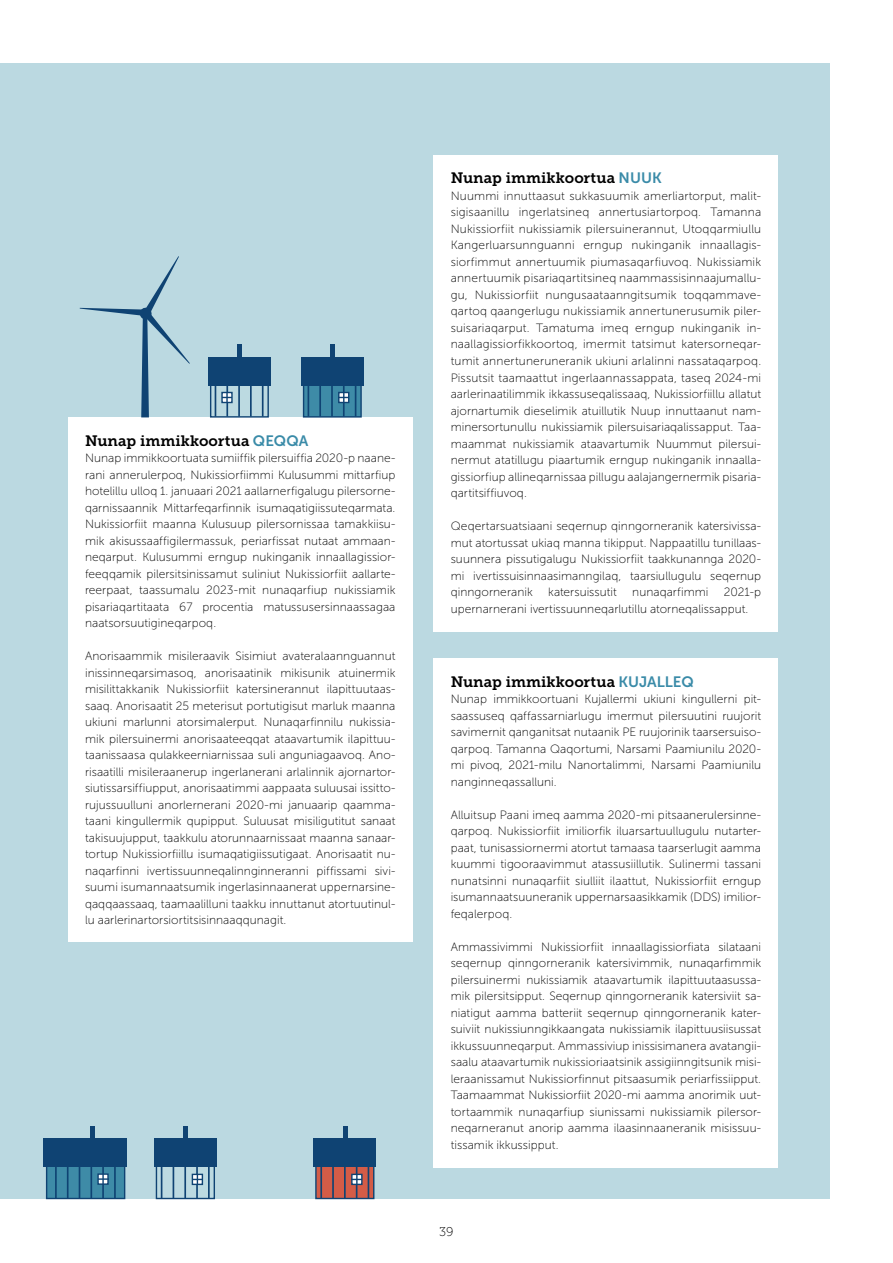
<style>
.page{position:relative;width:893px;height:1263px;background:#fff}
.page>*{position:absolute;margin:0;border:0;box-sizing:border-box;transform-origin:0 0}
.t1{font:15px "Museo Slab 700";letter-spacing:.01em;color:#000}
.t2{font:12.75px "Museo Slab 100";color:#000}
.t3{font:12px/16.5px "Museo Sans 100";letter-spacing:.005em;color:#000;text-align:justify}
.s1{font-family:"Museo Sans 700";color:#3a8ba8}
</style>
<div class="page">
<div style="left:0;top:64px;width:829px;height:1135px;background:#bbd9e1"></div>
<hr style="left:208px;top:1141px;width:2px;height:57px;background:#0f4373">
<hr style="left:196px;top:1141px;width:2px;height:57px;background:#0f4373">
<hr style="left:184px;top:1141px;width:2px;height:57px;background:#0f4373">
<hr style="left:173px;top:1141px;width:1px;height:57px;background:#0f4373">
<hr style="left:161px;top:1141px;width:1px;height:57px;background:#0f4373">
<div style="left:156px;top:1140px;width:59px;height:59px;border:1px solid #0f4373"></div>
<div style="left:154px;top:1138px;width:63px;height:29px;background:#0f4373"></div>
<svg style="left:194px;top:1176px;width:7px;height:7px"></svg>
<div style="left:192px;top:1174px;width:11px;height:11px;border:1px solid #0f4373"></div>
<div style="left:183px;top:1126px;width:5px;height:26px;background:#0f4373"></div>
<div style="left:316px;top:1140px;width:58px;height:58px;background:#d35c47"></div>
<hr style="left:368px;top:1141px;width:1px;height:57px;background:#0f4373">
<hr style="left:356px;top:1141px;width:1px;height:57px;background:#0f4373">
<hr style="left:344px;top:1141px;width:2px;height:57px;background:#0f4373">
<hr style="left:332px;top:1141px;width:2px;height:57px;background:#0f4373">
<hr style="left:320px;top:1141px;width:2px;height:57px;background:#0f4373">
<div style="left:315px;top:1140px;width:59px;height:59px;border:1px solid #0f4373"></div>
<div style="left:313px;top:1138px;width:63px;height:29px;background:#0f4373"></div>
<svg style="left:353px;top:1176px;width:8px;height:7px"></svg>
<div style="left:351px;top:1174px;width:12px;height:11px;border:1px solid #0f4373"></div>
<hr style="left:343px;top:1126px;width:4px;height:26px;background:#0f4373">
<div style="left:47px;top:1140px;width:78px;height:58px;background:#3e8ba7"></div>
<hr style="left:114px;top:1141px;width:2px;height:57px;background:#0f4373">
<hr style="left:102px;top:1141px;width:2px;height:57px;background:#0f4373">
<hr style="left:90px;top:1141px;width:2px;height:57px;background:#0f4373">
<hr style="left:79px;top:1141px;width:1px;height:57px;background:#0f4373">
<hr style="left:67px;top:1141px;width:2px;height:57px;background:#0f4373">
<hr style="left:55px;top:1141px;width:2px;height:57px;background:#0f4373">
<div style="left:46px;top:1140px;width:79px;height:59px;border:1px solid #0f4373"></div>
<div style="left:44px;top:1138px;width:83px;height:29px;background:#0f4373"></div>
<svg style="left:99px;top:1175px;width:8px;height:8px"></svg>
<div style="left:97px;top:1173px;width:12px;height:12px;border:1px solid #0f4373"></div>
<div style="left:90px;top:1126px;width:5px;height:25px;background:#0f4373"></div>
<div style="left:434px;top:155px;width:344px;height:476px;background:#fff"></div>
<div style="left:434px;top:658px;width:344px;height:510px;background:#fff"></div>
<div style="left:68px;top:418px;width:344px;height:524px;background:#fff"></div>
<div style="left:304px;top:359px;width:57px;height:58px;background:#3e8ba7"></div>
<hr style="left:355px;top:359px;width:1px;height:57px;background:#0f4373">
<hr style="left:343px;top:359px;width:2px;height:57px;background:#0f4373">
<hr style="left:331px;top:359px;width:2px;height:57px;background:#0f4373">
<hr style="left:319px;top:359px;width:2px;height:57px;background:#0f4373">
<hr style="left:308px;top:359px;width:1px;height:57px;background:#0f4373">
<div style="left:303px;top:358px;width:59px;height:60px;border:1px solid #0f4373"></div>
<div style="left:301px;top:357px;width:63px;height:29px;background:#0f4373"></div>
<svg style="left:340px;top:394px;width:7px;height:7px"></svg>
<div style="left:338px;top:392px;width:11px;height:11px;border:1px solid #0f4373"></div>
<hr style="left:330px;top:344px;width:4px;height:26px;background:#0f4373">
<hr style="left:262px;top:359px;width:2px;height:57px;background:#0f4373">
<hr style="left:250px;top:359px;width:2px;height:57px;background:#0f4373">
<hr style="left:238px;top:359px;width:2px;height:57px;background:#0f4373">
<hr style="left:226px;top:359px;width:2px;height:57px;background:#0f4373">
<hr style="left:215px;top:359px;width:1px;height:57px;background:#0f4373">
<div style="left:210px;top:358px;width:59px;height:60px;border:1px solid #0f4373"></div>
<div style="left:208px;top:357px;width:63px;height:29px;background:#0f4373"></div>
<svg style="left:223px;top:394px;width:8px;height:7px"></svg>
<div style="left:221px;top:392px;width:12px;height:11px;border:1px solid #0f4373"></div>
<div style="left:237px;top:344px;width:5px;height:26px;background:#0f4373"></div>
<svg style="left:80px;top:256px;width:110px;height:161px"></svg>
<p class="t1" style="left:85px;top:432px;width:225px">Nunap immikkoortua <span class="s1">QEQQA</span></p>
<p class="t3" style="left:85px;top:450px;width:312px">Nunap immikkoortuata sumiiffik pilersuiffia 2020-p naane&shy;rani annerulerpoq, Nukissiorfiimmi Kulusummi mittarfiup hotelillu ulloq 1. januaari 2021 aallarnerfigalugu pilersorne&shy;qarnissaannik Mittarfeqarfinnik isumaqatigiissuteqarmata.<br>Nukissiorfiit maanna Kulusuup pilersornissaa tamakkiisu&shy;mik akisussaaffigilermassuk, periarfissat nutaat ammaan&shy;neqarput. Kulusummi erngup nukinganik innaallagissior&shy;feeqqamik pilersitsinissamut suliniut Nukissiorfiit aallarte&shy;reerpaat, taassumalu 2023-mit nunaqarfiup nukissiamik pisariaqartitaata 67 procentia matussusersinnaassagaa naatsorsuutigineqarpoq.</p>
<p class="t3" style="left:85px;top:648px;width:312px">Anorisaammik misileraavik Sisimiut avateralaannguannut inissinneqarsimasoq, anorisaatinik mikisunik atuinermik misilittakkanik Nukissiorfiit katersinerannut ilapittuutaas&shy;saaq. Anorisaatit 25 meterisut portutigisut marluk maanna ukiuni marlunni atorsimalerput. Nunaqarfinnilu nukissia&shy;mik pilersuinermi anorisaateeqqat ataavartumik ilapittuu&shy;taanissaasa qulakkeerniarnissaa suli anguniagaavoq. Ano&shy;risaatilli misileraanerup ingerlanerani arlalinnik ajornartor&shy;siutissarsiffiupput, anorisaatimmi aappaata suluusai issitto&shy;rujussuulluni anorlernerani 2020-mi januaarip qaamma&shy;taani kingullermik qupipput. Suluusat misiligutitut sanaat takisuujupput, taakkulu atorunnaarnissaat maanna sanaar&shy;tortup Nukissiorfiillu isumaqatigiissutigaat. Anorisaatit nu&shy;naqarfinni ivertissuunneqalinnginneranni piffissami sivi&shy;suumi isumannaatsumik ingerlasinnaanerat uppernarsine&shy;qaqqaassaaq, taamaalilluni taakku innuttanut atortuutinul&shy;lu aarlerinartorsiortitsisinnaaqqunagit.</p>
<p class="t1" style="left:451px;top:170px;width:213px">Nunap immikkoortua <span class="s1">NUUK</span></p>
<p class="t3" style="left:451px;top:188px;width:312px">Nuummi innuttaasut sukkasuumik amerliartorput, malit&shy;sigisaanillu ingerlatsineq annertusiartorpoq. Tamanna Nukissiorfiit nukissiamik pilersuinerannut, Utoqqarmiullu Kangerluarsunnguanni erngup nukinganik innaallagis&shy;siorfimmut annertuumik piumasaqarfiuvoq. Nukissiamik annertuumik pisariaqartitsineq naammassisinnaajumallu&shy;gu, Nukissiorfiit nungusaataanngitsumik toqqammave&shy;qartoq qaangerlugu nukissiamik annertunerusumik piler&shy;suisariaqarput. Tamatuma imeq erngup nukinganik in&shy;naallagissiorfikkoortoq, imermit tatsimut katersorneqar&shy;tumit annertuneruneranik ukiuni arlalinni nassataqarpoq.<br>Pissutsit taamaattut ingerlaannassappata, taseq 2024-mi aarlerinaatilimmik ikkassuseqalissaaq, Nukissiorfiillu allatut ajornartumik dieselimik atuillutik Nuup innuttaanut nam&shy;minersortunullu nukissiamik pilersuisariaqalissapput. Taa&shy;maammat nukissiamik ataavartumik Nuummut pilersui&shy;nermut atatillugu piaartumik erngup nukinganik innaalla&shy;gissiorfiup allineqarnissaa pillugu aalajangernermik pisaria&shy;qartitsiffiuvoq.</p>
<p class="t3" style="left:451px;top:518px;width:312px">Qeqertarsuatsiaani seqernup qinngorneranik katersivissa&shy;mut atortussat ukiaq manna tikipput. Nappaatillu tunillaas&shy;suunnera pissutigalugu Nukissiorfiit taakkunannga 2020- mi ivertissuisinnaasimanngilaq, taarsiullugulu seqernup qinngorneranik</p>
<p class="t3" style="left:451px;top:584px;width:312px;text-indent:273px">2021-p upernarnerani ivertissuunneqarlutillu atorneqalissapput.</p>
<p class="t3" style="left:548px;top:584px;width:70px">katersuissutit</p>
<p class="t3" style="left:632px;top:584px;width:78px">nunaqarfimmi</p>
<p class="t1" style="left:451px;top:673px;width:245px">Nunap immikkoortua <span class="s1">KUJALLEQ</span></p>
<p class="t3" style="left:451px;top:691px;width:312px">Nunap immikkoortuani Kujallermi ukiuni kingullerni pit&shy;saassuseq qaffassarniarlugu imermut pilersuutini ruujorit savimernit qanganitsat nutaanik PE ruujorinik taarsersuiso&shy;qarpoq. Tamanna Qaqortumi, Narsami Paamiunilu 2020- mi pivoq, 2021-milu Nanortalimmi, Narsami Paamiunilu nanginneqassalluni.</p>
<p class="t3" style="left:451px;top:806px;width:312px">Alluitsup Paani imeq aamma 2020-mi pitsaanerulersinne&shy;qarpoq. Nukissiorfiit imiliorfik iluarsartuullugulu nutarter&shy;paat, tunisassiornermi atortut tamaasa taarserlugit aamma kuummi tigooraavimmut atassusiillutik. Sulinermi tassani nunatsinni nunaqarfiit siulliit ilaattut, Nukissiorfiit erngup isumannaatsuuneranik uppernarsaasikkamik (DDS) imilior&shy;feqalerpoq.</p>
<p class="t3" style="left:451px;top:938px;width:312px">Ammassivimmi Nukissiorfiit innaallagissiorfiata silataani seqernup qinngorneranik katersivimmik, nunaqarfimmik pilersuinermi nukissiamik ataavartumik ilapittuutaasussa&shy;mik pilersitsipput. Seqernup qinngorneranik katersiviit sa&shy;niatigut aamma batteriit seqernup qinngorneranik kater&shy;suiviit nukissiunngikkaangata nukissiamik ilapittuusiisussat ikkussuunneqarput. Ammassiviup inissisimanera avatangii&shy;saalu ataavartumik nukissioriaatsinik assigiinngitsunik misi&shy;leraanissamut Nukissiorfinnut pitsaasumik periarfissiipput.<br>Taamaammat Nukissiorfiit 2020-mi aamma anorimik uut&shy;tortaammik nunaqarfiup siunissami nukissiamik pilersor&shy;neqarneranut anorip aamma ilaasinnaaneranik misissuu&shy;tissamik ikkussipput.</p>
<p class="t2" style="left:439px;top:1224px;width:16px">39</p>
</div>
